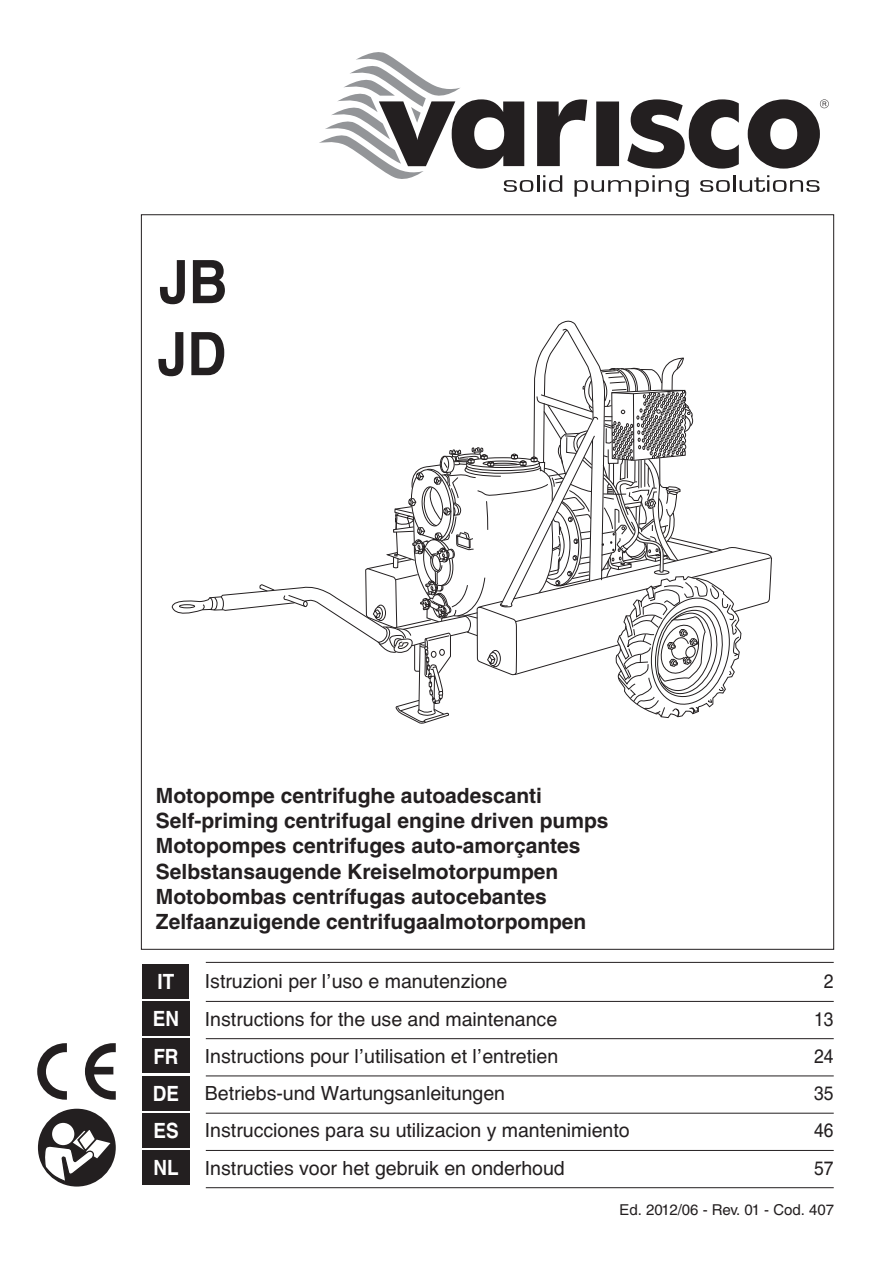
<style>
.page{position:relative;width:893px;height:1263px;background:#fff}
.page>*{position:absolute;margin:0;border:0;box-sizing:border-box;transform-origin:0 0}
.t1{font:700 60px/72px "Helvetica";color:#231f20;scale:.9 1}
.t2{font:700 21px/25.2px "Helvetica";color:#231f20}
.t3{font:700 21px "Helvetica";color:#fff;scale:.9 1}
.t4{font:19.5px "Helvetica Cyr Upright";color:#231f20}
.t5{font:19.5px "Helvetica Cyr Upright";color:#231f20;scale:.9 1}
.t6{font:15px "Helvetica Cyr Upright";letter-spacing:-.01em;color:#231f20}
.s1{font-family:"Helvetica";font-weight:700;font-size:21px;color:#fff}
</style>
<div class="page">
<svg style="left:171px;top:320px;width:601px;height:404px"></svg>
<svg style="left:37px;top:1043px;width:30px;height:57px"></svg>
<svg style="left:85px;top:1043px;width:31px;height:57px"></svg>
<div style="left:142px;top:1076px;width:47px;height:34px;background:#231f20"></div>
<div style="left:142px;top:1039px;width:47px;height:34px;background:#231f20"></div>
<div style="left:142px;top:1113px;width:47px;height:35px;background:#231f20"></div>
<div style="left:142px;top:1001px;width:47px;height:35px;background:#231f20"></div>
<div style="left:142px;top:964px;width:47px;height:35px;background:#231f20"></div>
<div style="left:38px;top:1109px;width:78px;height:77px;background:#231f20;border-radius:50%"></div>
<svg style="left:52px;top:1123px;width:22px;height:22px"></svg>
<svg style="left:43px;top:1125px;width:67px;height:57px"></svg>
<svg style="left:319px;top:52px;width:510px;height:145px"></svg>
<div style="left:142px;top:1151px;width:47px;height:34px;background:#231f20"></div>
<hr style="left:206px;top:962px;width:628px;height:1px;background:#231f20">
<hr style="left:206px;top:1001px;width:628px;height:1px;background:#231f20">
<hr style="left:206px;top:1038px;width:628px;height:1px;background:#231f20">
<hr style="left:206px;top:1075px;width:628px;height:1px;background:#231f20">
<hr style="left:206px;top:1113px;width:628px;height:1px;background:#231f20">
<hr style="left:206px;top:1150px;width:628px;height:1px;background:#231f20">
<hr style="left:206px;top:1187px;width:628px;height:1px;background:#231f20">
<h1 class="t1" style="left:157px;top:252px;width:80px">JB<br>JD</h1>
<p class="t2" style="left:156px;top:785px;width:454px">Motopompe centrifughe autoadescanti Self-priming centrifugal engine driven pumps Motopompes centrifuges auto-amorçantes Selbstansaugende Kreiselmotorpumpen Motobombas centrífugas autocebantes Zelfaanzuigende centrifugaalmotorpompen</p>
<p class="t3" style="left:158px;top:974px;width:20px">IT</p>
<p class="t4" style="left:205px;top:974px;width:304px">Istruzioni per l’uso e manutenzione</p>
<p class="t5" style="left:824px;top:974px;width:12px">2</p>
<p class="t4" style="left:153px;top:1011px;width:406px"><span class="s1">EN</span> Instructions for the use and maintenance</p>
<p class="t5" style="left:814px;top:1011px;width:23px">13</p>
<p class="t3" style="left:153px;top:1048px;width:29px">FR</p>
<p class="t4" style="left:205px;top:1048px;width:355px">Instructions pour l’utilisation et l’entretien</p>
<p class="t5" style="left:814px;top:1048px;width:23px">24</p>
<p class="t4" style="left:153px;top:1085px;width:354px"><span class="s1">DE</span> Betriebs-und Wartungsanleitungen</p>
<p class="t5" style="left:814px;top:1085px;width:23px">35</p>
<p class="t3" style="left:153px;top:1123px;width:30px">ES</p>
<p class="t4" style="left:205px;top:1123px;width:426px">Instrucciones para su utilizacion y mantenimiento</p>
<p class="t5" style="left:814px;top:1123px;width:23px">46</p>
<p class="t3" style="left:153px;top:1160px;width:29px">NL</p>
<p class="t4" style="left:205px;top:1160px;width:361px">Instructies voor het gebruik en onderhoud</p>
<p class="t5" style="left:814px;top:1160px;width:23px">57</p>
<p class="t6" style="left:619px;top:1203px;width:216px">Ed. 2012/06 - Rev. 01 - Cod. 407</p>
</div>
